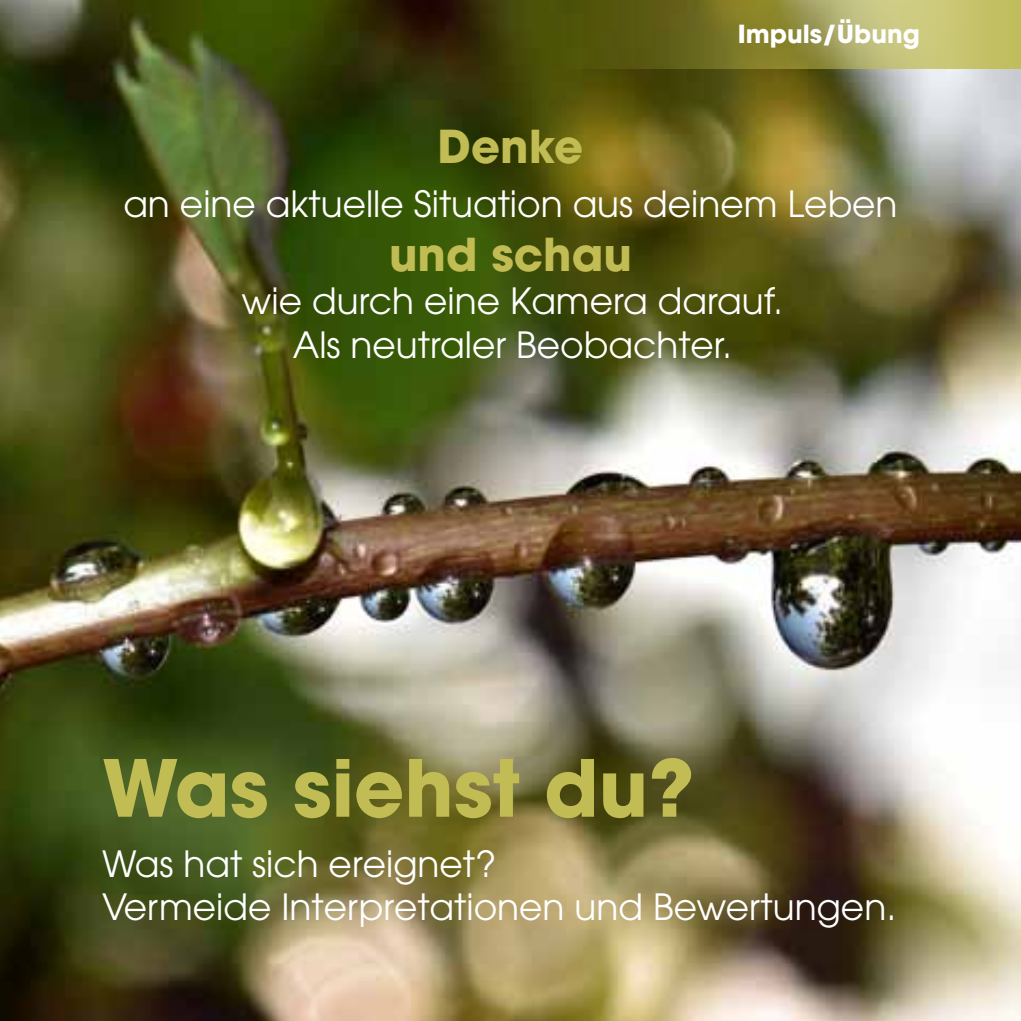
<style>
.page{position:relative;width:1021px;height:1021px;background:#fff}
.page>*{position:absolute;margin:0;border:0;box-sizing:border-box;transform-origin:0 0}
.t1{font:700 78px "Avant Garde";color:#c1bd54}
.t2{font:700 45px "Avant Garde";color:#c1bd54}
.t3{font:36px/43.2px "Avant Garde";color:#fff;text-align:center}
.t4{font:700 24.6px "Avant Garde";color:#fff}
</style>
<div class="page">
<img style="left:0;top:0;width:1020px;height:1020px">
<svg style="left:557px;top:0;width:463px;height:68px;background:#918f42"></svg>
<p class="t4" style="left:737px;top:18px;width:183px">Impuls/Übung</p>
<p class="t2" style="left:438px;top:117px;width:147px">Denke</p>
<p class="t3" style="left:123px;top:182px;width:775px">an eine aktuelle Situation aus deinem Leben</p>
<p class="t2" style="left:389px;top:225px;width:244px">und schau</p>
<p class="t3" style="left:242px;top:279px;width:543px">wie durch eine Kamera darauf.<br>Als neutraler Beobachter.</p>
<h1 class="t1" style="left:102px;top:737px;width:593px">Was siehst du?</h1>
<p class="t3" style="left:102px;top:842px;width:795px;text-align:left">Was hat sich ereignet?<br>Vermeide Interpretationen und Bewertungen.</p>
</div>
